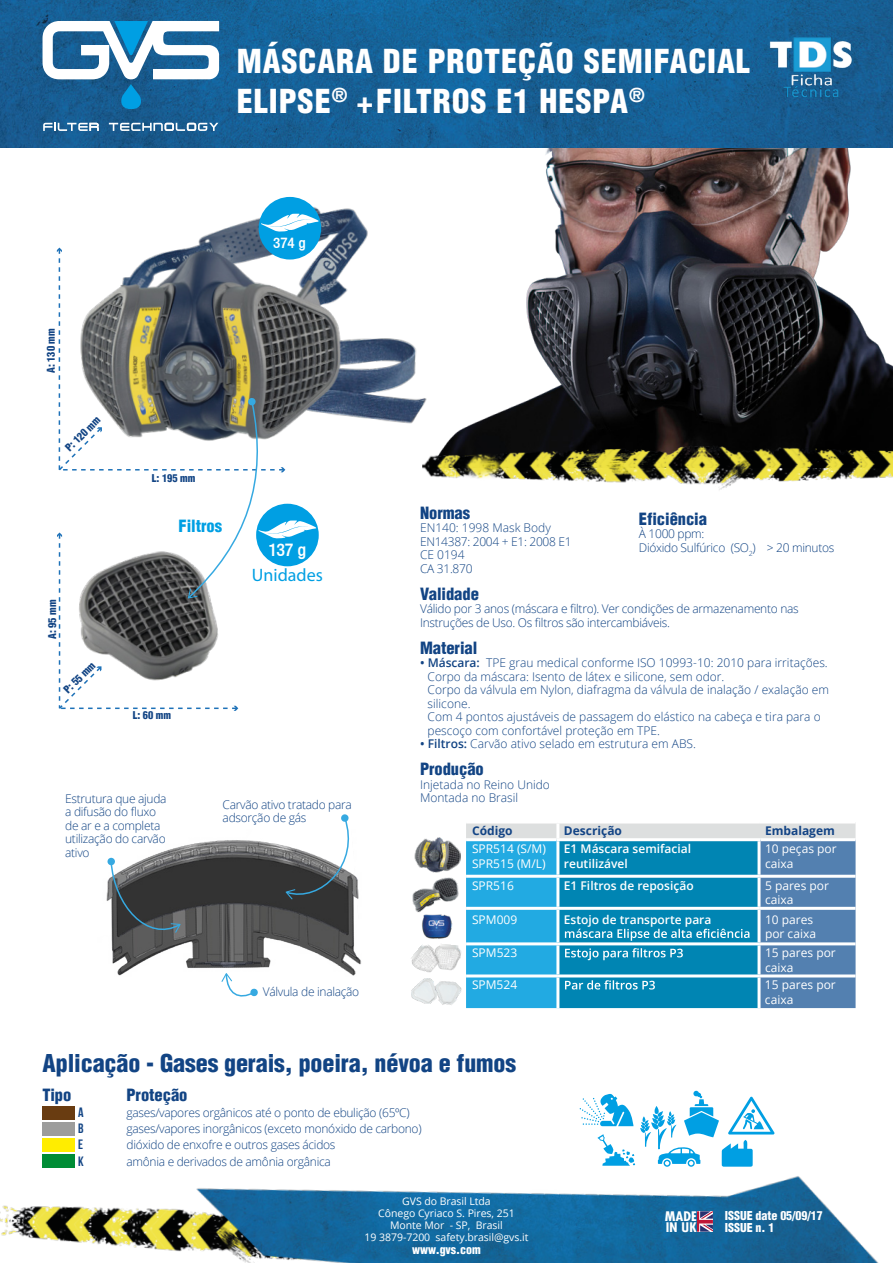
<style>
.page{position:relative;width:893px;height:1263px;background:#fff}
.page>*{position:absolute;margin:0;border:0;box-sizing:border-box;transform-origin:0 0}
.t1{font:900 condensed 32.25px/40.5px "Helvetica";letter-spacing:.03em;color:#fff}
.t2{font:900 condensed 24px "Helvetica";letter-spacing:-.005em;color:#124484}
.t3{font:18px "Myriad Pro";color:#009fe3}
.t4{font:500 condensed 18px "Helvetica 67";color:#fff}
.t5{font:900 condensed 16.5px "Helvetica";letter-spacing:-.005em;color:#124484}
.t6{font:900 condensed 16.5px "Helvetica";letter-spacing:-.005em;color:#009fe3}
.t7{font:500 condensed 15px "Helvetica 67";color:#fff}
.t8{font:13.5px "Bebas Neue";color:#124484}
.t9{font:700 condensed 12.9px/10.5px "Futura";color:#fff;scale:1.13 1}
.t10{font:300 12px/13.5px "Open Sans";letter-spacing:-.025em;color:#124484}
.t11{font:300 12px/13.5px "Open Sans";color:#124484}
.t12{font:12px/14.4px "Open Sans";color:#fff}
.t13{font:600 12px/14.4px "Open Sans";color:#fff}
.t14{font:900 condensed 12px/11.2px "Helvetica";letter-spacing:-.005em;color:#fff}
.t15{font:700 12px "Open Sans";color:#134485}
.t16{font:10.5px/12px "Open Sans";letter-spacing:-.005em;color:#fff;text-align:center}
.t17{font:900 condensed 10.5px "Helvetica";letter-spacing:-.005em;color:#124484}
.s1{font-weight:600}
</style>
<div class="page">
<img style="left:468px;top:148px;width:425px;height:292px">
<img style="left:422px;top:440px;width:471px;height:50px">
<img style="left:0;top:1205px;width:183px;height:47px">
<img style="left:0;top:0;width:893px;height:148px">
<img style="left:183px;top:1176px;width:696px;height:87px">
<img style="left:59px;top:196px;width:409px;height:271px">
<svg style="left:43px;top:123px;width:56px;height:8px"></svg>
<svg style="left:109px;top:123px;width:109px;height:8px"></svg>
<svg style="left:43px;top:21px;width:176px;height:88px"></svg>
<div style="left:259px;top:197px;width:62px;height:62px;background:#009fe3;border-radius:50%"></div>
<svg style="left:261px;top:214px;width:58px;height:18px"></svg>
<svg style="left:697px;top:1211px;width:16px;height:21px"></svg>
<img style="left:767px;top:37px;width:86px;height:62px">
<svg style="left:580px;top:1091px;width:194px;height:76px"></svg>
<img style="left:414px;top:837px;width:47px;height:36px">
<img style="left:412px;top:877px;width:47px;height:36px">
<img style="left:422px;top:914px;width:31px;height:25px">
<img style="left:430px;top:981px;width:32px;height:24px">
<img style="left:412px;top:978px;width:25px;height:25px">
<img style="left:444px;top:944px;width:17px;height:27px">
<img style="left:411px;top:944px;width:33px;height:29px">
<svg style="left:466px;top:823px;width:390px;height:185px;background:#46a0c8"></svg>
<div style="left:43px;top:1106px;width:32px;height:14px;background:#693c11"></div>
<div style="left:43px;top:1122px;width:32px;height:14px;background:#9d9d9c"></div>
<div style="left:43px;top:1138px;width:32px;height:14px;background:#ffed00"></div>
<div style="left:43px;top:1154px;width:32px;height:14px;background:#008d36"></div>
<img style="left:106px;top:840px;width:255px;height:136px">
<div style="left:107px;top:858px;width:8px;height:7px;background:#36a9e1;border-radius:50%"></div>
<svg style="left:110px;top:860px;width:71px;height:82px;background:#505456"></svg>
<svg style="left:221px;top:973px;width:37px;height:24px"></svg>
<svg style="left:285px;top:814px;width:75px;height:89px"></svg>
<svg style="left:57px;top:248px;width:259px;height:463px"></svg>
<h1 class="t1" style="left:237px;top:40px;width:515px">MÁSCARA DE PROTEÇÃO SEMIFACIAL<br>ELIPSE<sup>®</sup> + FILTROS E1 HESPA<sup>®</sup></h1>
<p class="t17" style="left:44px;top:373px;width:46px;rotate:-90deg">A: 130 mm</p>
<p class="t17" style="left:62px;top:445px;width:46px;rotate:-45deg">P: 120 mm</p>
<p class="t17" style="left:46px;top:639px;width:41px;rotate:-90deg">A: 95 mm</p>
<p class="t17" style="left:61px;top:687px;width:41px;rotate:-45deg">P: 55 mm</p>
<p class="t7" style="left:273px;top:234px;width:34px">374 g</p>
<p class="t17" style="left:152px;top:471px;width:45px">L: 195 mm</p>
<h3 class="t6" style="left:178px;top:516px;width:45px">Filtros</h3>
<h3 class="t4" style="left:268px;top:539px;width:39px">137 g</h3>
<h3 class="t3" style="left:252px;top:564px;width:72px">Unidades</h3>
<p class="t17" style="left:133px;top:709px;width:40px">L: 60 mm</p>
<p class="t10" style="left:65px;top:791px;width:103px">Estrutura que ajuda a difusão do fluxo de ar e a completa utilização do carvão ativo</p>
<p class="t10" style="left:223px;top:797px;width:131px">Carvão ativo tratado para adsorção de gás</p>
<p class="t10" style="left:263px;top:985px;width:98px">Válvula de inalação</p>
<h3 class="t5" style="left:420px;top:502px;width:52px">Normas</h3>
<p class="t10" style="left:420px;top:521px;width:153px">EN140: 1998 Mask Body<br>EN14387: 2004 + E1: 2008 E1<br>CE 0194<br>CA 31.870</p>
<h3 class="t5" style="left:420px;top:583px;width:60px">Validade</h3>
<p class="t10" style="left:420px;top:602px;width:380px">Válido por 3 anos (máscara e filtro). Ver condições de armazenamento nas<br>Instruções de Uso. Os filtros são intercambiáveis.</p>
<h3 class="t5" style="left:420px;top:637px;width:59px">Material</h3>
<p class="t11" style="left:428px;top:656px;width:403px;text-indent:-8px"><span class="s1">• Máscara:</span> TPE grau medical conforme ISO 10993-10: 2010 para irritações.<br>Corpo da máscara: Isento de látex e silicone, sem odor.<br>Corpo da válvula em Nylon, diafragma da válvula de inalação / exalação em silicone.<br>Com 4 pontos ajustáveis de passagem do elástico na cabeça e tira para o pescoço com confortável proteção em TPE.</p>
<p class="t11" style="left:420px;top:737px;width:277px"><span class="s1">• Filtros:</span> Carvão ativo selado em estrutura em ABS.</p>
<h3 class="t5" style="left:420px;top:759px;width:65px">Produção</h3>
<p class="t11" style="left:420px;top:777px;width:131px">Injetada no Reino Unido<br>Montada no Brasil</p>
<h3 class="t5" style="left:639px;top:508px;width:70px">Eficiência</h3>
<p class="t10" style="left:639px;top:527px;width:119px">À 1000 ppm:<br>Dióxido Sulfúrico (SO<sub>2</sub>)</p>
<p class="t10" style="left:767px;top:541px;width:69px">&gt; 20 minutos</p>
<p class="t15" style="left:472px;top:823px;width:42px">Código</p>
<p class="t15" style="left:564px;top:823px;width:60px">Descrição</p>
<p class="t15" style="left:765px;top:823px;width:71px">Embalagem</p>
<p class="t12" style="left:472px;top:841px;width:75px">SPR514 (S/M)<br>SPR515 (M/L)</p>
<p class="t13" style="left:564px;top:841px;width:129px">E1 Máscara semifacial reutilizável</p>
<p class="t12" style="left:765px;top:841px;width:73px">10 peças por caixa</p>
<p class="t12" style="left:472px;top:878px;width:43px">SPR516</p>
<p class="t13" style="left:564px;top:878px;width:131px">E1 Filtros de reposição</p>
<p class="t12" style="left:765px;top:878px;width:65px">5 pares por caixa</p>
<p class="t12" style="left:472px;top:912px;width:47px">SPM009</p>
<p class="t13" style="left:564px;top:912px;width:149px">Estojo de transporte para</p>
<p class="t12" style="left:765px;top:912px;width:52px">10 pares por caixa</p>
<p class="t12" style="left:472px;top:945px;width:47px">SPM523</p>
<p class="t12" style="left:765px;top:945px;width:72px">15 pares por caixa</p>
<p class="t12" style="left:472px;top:977px;width:47px">SPM524</p>
<p class="t12" style="left:765px;top:977px;width:72px">15 pares por caixa</p>
<h2 class="t2" style="left:43px;top:1048px;width:475px">Aplicação - Gases gerais, poeira, névoa e fumos</h2>
<h3 class="t5" style="left:42px;top:1084px;width:30px">Tipo</h3>
<h3 class="t5" style="left:126px;top:1084px;width:62px">Proteção</h3>
<p class="t8" style="left:78px;top:1105px;width:7px">A</p>
<p class="t10" style="left:126px;top:1105px;width:285px">gases/vapores orgânicos até o ponto de ebulição (65ºC)</p>
<p class="t8" style="left:78px;top:1121px;width:7px">B</p>
<p class="t10" style="left:126px;top:1122px;width:297px">gases/vapores inorgânicos (exceto monóxido de carbono)</p>
<p class="t8" style="left:78px;top:1137px;width:6px">E</p>
<p class="t10" style="left:126px;top:1138px;width:210px">dióxido de enxofre e outros gases ácidos</p>
<p class="t8" style="left:78px;top:1153px;width:7px">K</p>
<p class="t10" style="left:126px;top:1154px;width:206px">amônia e derivados de amônia orgânica</p>
<p class="t16" style="left:365px;top:1195px;width:165px">GVS do Brasil Ltda<br>Cônego Cyriaco S. Pires, 251<br>Monte Mor - SP, Brasil<br>19 3879-7200 safety.brasil@gvs.it</p>
<p class="t14" style="left:412px;top:1244px;width:70px">www.gvs.com</p>
<p class="t9" style="left:665px;top:1211px;width:29px">MADE<br>IN UK</p>
<p class="t14" style="left:725px;top:1210px;width:99px">ISSUE date 05/09/17<br>ISSUE n. 1</p>
</div>
